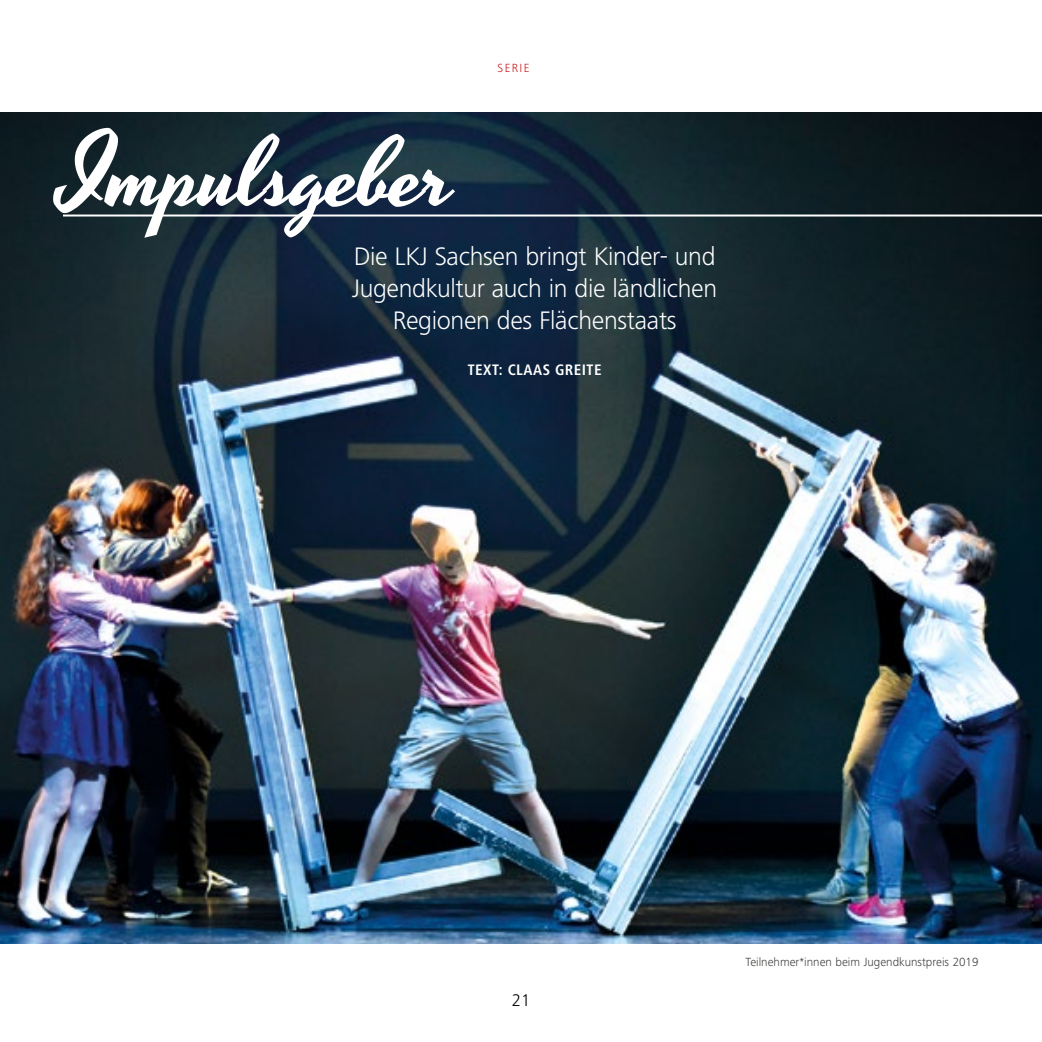
<style>
.page{position:relative;width:1042px;height:1042px;background:#fff}
.page>*{position:absolute;margin:0;border:0;box-sizing:border-box;transform-origin:0 0}
.t1{font:98.7px "Yesteryear";letter-spacing:-.015em;color:#fff}
.t2{font:300 26.25px/31.5px "Frutiger Next LT";letter-spacing:-.015em;color:#fff;text-align:center}
.t3{font:300 17.5px "Frutiger Next LT";color:#000}
.t4{font:700 condensed 15.75px "Frutiger Next LT";letter-spacing:.03em;color:#fff}
.t5{font:300 12.25px "Frutiger Next LT";color:#3c3c3b}
.t6{font:300 12.25px "Frutiger Next LT";letter-spacing:.11em;color:#cd1719}
</style>
<div class="page">
<img style="left:0;top:113px;width:1042px;height:830px">
<hr style="left:63px;top:214px;width:979px;height:2px;background:#fff">
<h1 class="t1" style="left:63px;top:107px;width:393px">Impulsgeber</h1>
<p class="t6" style="left:498px;top:62px;width:33px">SERIE</p>
<p class="t2" style="left:352px;top:241px;width:366px">Die LKJ Sachsen bringt Kinder- und<br>Jugendkultur auch in die ländlichen<br>Regionen des Flächenstaats</p>
<p class="t4" style="left:468px;top:361px;width:135px">TEXT: CLAAS GREITE</p>
<p class="t3" style="left:512px;top:990px;width:20px">21</p>
<p class="t5" style="left:745px;top:955px;width:235px">Teilnehmer*innen beim Jugendkunstpreis 2019</p>
</div>
